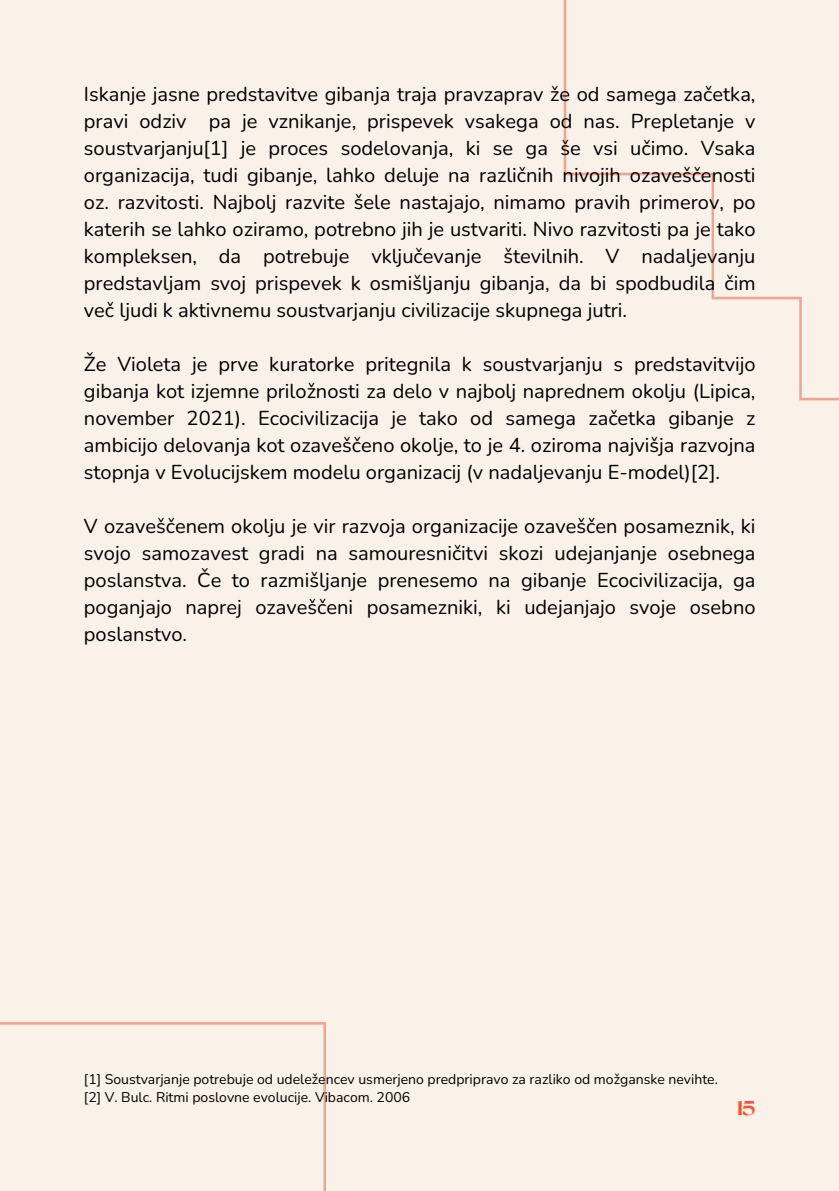
<style>
.page{position:relative;width:839px;height:1191px;background:#fff}
.page>*{position:absolute;margin:0;border:0;box-sizing:border-box;transform-origin:0 0}
.t1{font:20px/27px "Nunito";color:#000001;text-align:justify}
.t2{font:700 20px "Black Mango";color:#fe502d}
.t3{font:14px "Nunito";color:#000001}
</style>
<div class="page">
<div style="left:0;top:0;width:838px;height:1191px;background:#faf2e9"></div>
<svg style="left:563px;top:0;width:275px;height:401px"></svg>
<svg style="left:0;top:1022px;width:325px;height:169px"></svg>
<h1 class="t1" style="left:84px;top:81px;width:673px">Iskanje jasne predstavitve gibanja traja pravzaprav že od samega začetka, pravi odziv pa je vznikanje, prispevek vsakega od nas. Prepletanje v soustvarjanju[1] je proces sodelovanja, ki se ga še vsi učimo. Vsaka organizacija, tudi gibanje, lahko deluje na različnih nivojih ozaveščenosti oz. razvitosti. Najbolj razvite šele nastajajo, nimamo pravih primerov, po katerih se lahko oziramo, potrebno jih je ustvariti. Nivo razvitosti pa je tako kompleksen, da potrebuje vključevanje številnih. V nadaljevanju predstavljam svoj prispevek k osmišljanju gibanja, da bi spodbudila čim več ljudi k aktivnemu soustvarjanju civilizacije skupnega jutri.</h1>
<h1 class="t1" style="left:84px;top:351px;width:673px">Že Violeta je prve kuratorke pritegnila k soustvarjanju s predstavitvijo gibanja kot izjemne priložnosti za delo v najbolj naprednem okolju (Lipica, november 2021). Ecocivilizacija je tako od samega začetka gibanje z ambicijo delovanja kot ozaveščeno okolje, to je 4. oziroma najvišja razvojna stopnja v Evolucijskem modelu organizacij (v nadaljevanju E-model)[2].</h1>
<h1 class="t1" style="left:84px;top:513px;width:673px">V ozaveščenem okolju je vir razvoja organizacije ozaveščen posameznik, ki svojo samozavest gradi na samouresničitvi skozi udejanjanje osebnega poslanstva. Če to razmišljanje prenesemo na gibanje Ecocivilizacija, ga poganjajo naprej ozaveščeni posamezniki, ki udejanjajo svoje osebno poslanstvo.</h1>
<p class="t3" style="left:84px;top:1069px;width:635px">[1] Soustvarjanje potrebuje od udeležencev usmerjeno predpripravo za razliko od možganske nevihte.</p>
<p class="t3" style="left:84px;top:1088px;width:328px">[2] V. Bulc. Ritmi poslovne evolucije. Vibacom. 2006</p>
<p class="t2" style="left:736px;top:1093px;width:21px">15</p>
</div>
